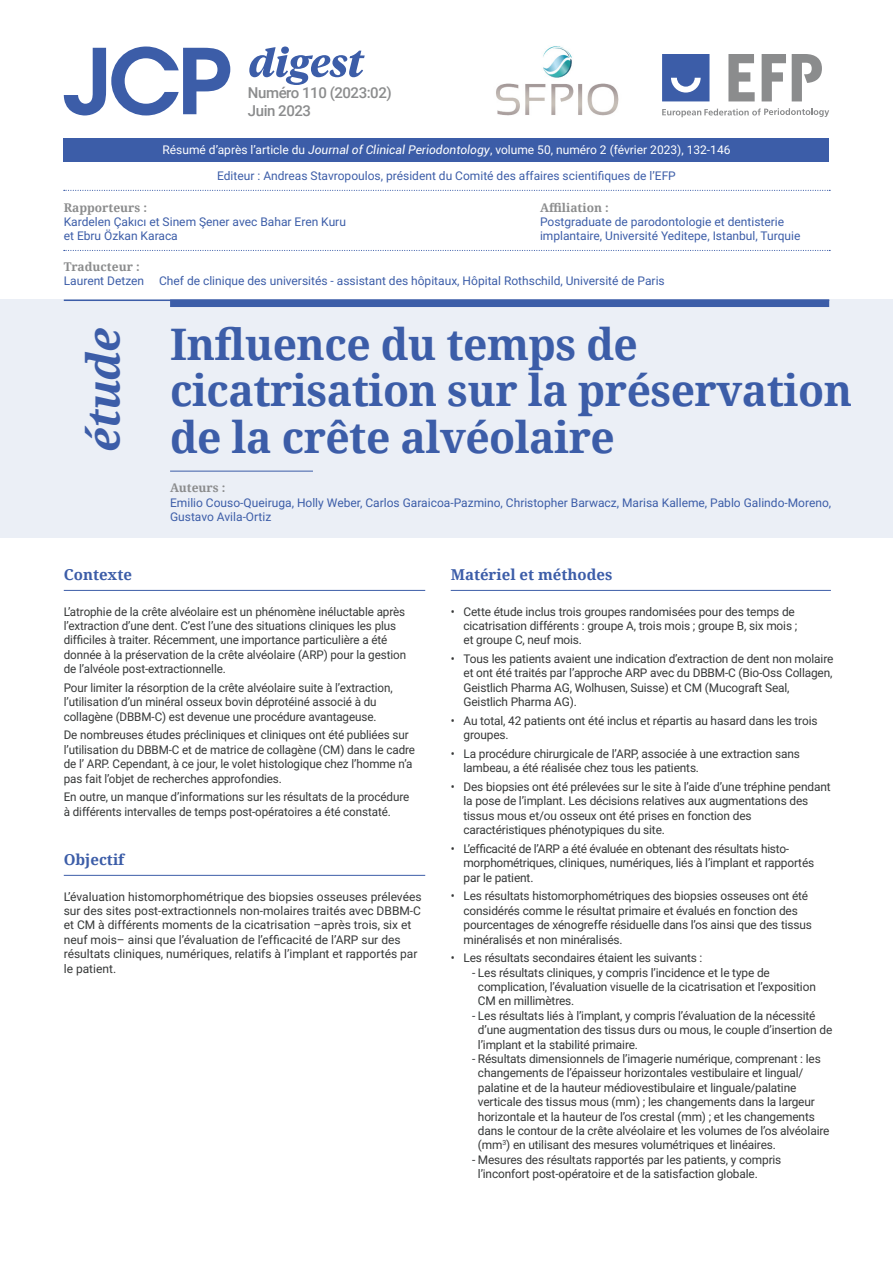
<style>
.page{position:relative;width:893px;height:1263px;background:#fff}
.page>*{position:absolute;margin:0;border:0;box-sizing:border-box;transform-origin:0 0}
.t1{font:italic 700 45px "Noto Serif";color:#3c5da8}
.t2{font:700 43.5px/46.5px "Noto Serif";letter-spacing:-.01em;color:#3c5da8}
.t3{font:700 15px "Noto Serif";color:#3c5da8}
.t4{font:500 15px/18px "Roboto";letter-spacing:-.03em;color:#8b8c8d}
.t5{font:12px/14.4px "Roboto";letter-spacing:-.01em;color:#363838}
.t6{font:12px/14.4px "Roboto";color:#3c5da8}
.t7{font:12px "Roboto";color:#fff}
.t8{font:700 12px "Noto Serif";color:#8b8c8d}
.s1{font-style:italic}
</style>
<div class="page">
<div style="left:64px;top:139px;width:765px;height:23px;background:#3c5da8"></div>
<svg style="left:64px;top:47px;width:166px;height:68px"></svg>
<svg style="left:249px;top:47px;width:116px;height:38px"></svg>
<div style="left:0;top:299px;width:893px;height:239px;background:#ebeff6"></div>
<hr style="left:64px;top:299px;width:765px;height:2px;background:#3c5da8">
<div style="left:170px;top:299px;width:659px;height:8px;background:#3c5da8"></div>
<hr style="left:170px;top:471px;width:143px;height:1px;background:#3c5da8">
<hr style="left:64px;top:590px;width:361px;height:1px;background:#3c5da8">
<hr style="left:64px;top:875px;width:361px;height:1px;background:#3c5da8">
<hr style="left:451px;top:590px;width:380px;height:1px;background:#3c5da8">
<svg style="left:64px;top:190px;width:766px;height:1px"></svg>
<svg style="left:662px;top:54px;width:47px;height:47px;background:#4f6db0"></svg>
<svg style="left:662px;top:108px;width:167px;height:9px"></svg>
<svg style="left:728px;top:54px;width:27px;height:47px"></svg>
<svg style="left:762px;top:54px;width:24px;height:47px"></svg>
<svg style="left:792px;top:54px;width:30px;height:47px"></svg>
<img style="left:496px;top:46px;width:123px;height:70px">
<svg style="left:64px;top:250px;width:766px;height:1px"></svg>
<p class="t4" style="left:248px;top:83px;width:145px">Numéro 110 (2023:02)<br>Juin 2023</p>
<p class="t7" style="left:163px;top:141px;width:569px">Résumé d’après l’article du <span class="s1">Journal of Clinical Periodontology</span>, volume 50, numéro 2 (février 2023), 132-146</p>
<p class="t6" style="left:217px;top:168px;width:460px">Editeur : Andreas Stavropoulos, président du Comité des affaires scientifiques de l’EFP</p>
<p class="t8" style="left:64px;top:199px;width:85px">Rapporteurs :</p>
<p class="t6" style="left:64px;top:214px;width:284px">Kardelen Çakıcı et Sinem Şener avec Bahar Eren Kuru et Ebru Özkan Karaca</p>
<p class="t8" style="left:540px;top:199px;width:70px">Affiliation :</p>
<p class="t6" style="left:540px;top:214px;width:262px">Postgraduate de parodontologie et dentisterie implantaire, Université Yeditepe, Istanbul, Turquie</p>
<p class="t8" style="left:64px;top:258px;width:77px">Traducteur :</p>
<p class="t6" style="left:64px;top:273px;width:602px">Laurent Detzen Chef de clinique des universités - assistant des hôpitaux, Hôpital Rothschild, Université de Paris</p>
<h1 class="t1" style="left:72px;top:451px;width:125px;rotate:-90deg">étude</h1>
<h2 class="t2" style="left:170px;top:320px;width:683px">Influence du temps de cicatrisation sur la préservation de la crête alvéolaire</h2>
<p class="t8" style="left:170px;top:479px;width:57px">Auteurs :</p>
<p class="t6" style="left:170px;top:495px;width:663px">Emilio Couso-Queiruga, Holly Weber, Carlos Garaicoa-Pazmino, Christopher Barwacz, Marisa Kalleme, Pablo Galindo-Moreno,<br>Gustavo Avila-Ortiz</p>
<p class="t3" style="left:64px;top:564px;width:70px">Contexte</p>
<p class="t5" style="left:64px;top:604px;width:344px">L’atrophie de la crête alvéolaire est un phénomène inéluctable après l’extraction d’une dent. C’est l’une des situations cliniques les plus difficiles à traiter. Récemment, une importance particulière a été donnée à la préservation de la crête alvéolaire (ARP) pour la gestion de l’alvéole post-extractionnelle.</p>
<p class="t5" style="left:64px;top:680px;width:330px">Pour limiter la résorption de la crête alvéolaire suite à l’extraction, l’utilisation d’un minéral osseux bovin déprotéiné associé à du collagène (DBBM-C) est devenue une procédure avantageuse.</p>
<p class="t5" style="left:64px;top:727px;width:353px">De nombreuses études précliniques et cliniques ont été publiées sur l’utilisation du DBBM-C et de matrice de collagène (CM) dans le cadre de l’ ARP. Cependant, à ce jour, le volet histologique chez l’homme n’a pas fait l’objet de recherches approfondies.</p>
<p class="t5" style="left:64px;top:789px;width:347px">En outre, un manque d’informations sur les résultats de la procédure à différents intervalles de temps post-opératoires a été constaté.</p>
<p class="t3" style="left:64px;top:849px;width:62px">Objectif</p>
<p class="t5" style="left:64px;top:889px;width:359px">L’évaluation histomorphométrique des biopsies osseuses prélevées sur des sites post-extractionnels non-molaires traités avec DBBM-C et CM à différents moments de la cicatrisation –après trois, six et neuf mois– ainsi que l’évaluation de l’efficacité de l’ARP sur des résultats cliniques, numériques, relatifs à l’implant et rapportés par le patient.</p>
<p class="t3" style="left:451px;top:564px;width:163px">Matériel et méthodes</p>
<p class="t5" style="left:463px;top:604px;width:335px;text-indent:-13px">• Cette étude inclus trois groupes randomisées pour des temps de cicatrisation différents : groupe A, trois mois ; groupe B, six mois ; et groupe C, neuf mois.</p>
<p class="t5" style="left:463px;top:651px;width:371px;text-indent:-13px">• Tous les patients avaient une indication d’extraction de dent non molaire et ont été traités par l’approche ARP avec du DBBM-C (Bio-Oss Collagen, Geistlich Pharma AG, Wolhusen, Suisse) et CM (Mucograft Seal, Geistlich Pharma AG).</p>
<p class="t5" style="left:463px;top:713px;width:356px;text-indent:-13px">• Au total, 42 patients ont été inclus et répartis au hasard dans les trois groupes.</p>
<p class="t5" style="left:463px;top:746px;width:338px;text-indent:-13px">• La procédure chirurgicale de l’ARP, associée à une extraction sans lambeau, a été réalisée chez tous les patients.</p>
<p class="t5" style="left:463px;top:779px;width:369px;text-indent:-13px">• Des biopsies ont été prélevées sur le site à l’aide d’une tréphine pendant la pose de l’implant. Les décisions relatives aux augmentations des tissus mous et/ou osseux ont été prises en fonction des caractéristiques phénotypiques du site.</p>
<p class="t5" style="left:463px;top:841px;width:352px;text-indent:-13px">• L’efficacité de l’ARP a été évaluée en obtenant des résultats histo&shy;morphométriques, cliniques, numériques, liés à l’implant et rapportés par le patient.</p>
<p class="t5" style="left:463px;top:888px;width:350px;text-indent:-13px">• Les résultats histomorphométriques des biopsies osseuses ont été considérés comme le résultat primaire et évalués en fonction des pourcentages de xénogreffe résiduelle dans l’os ainsi que des tissus minéralisés et non minéralisés.</p>
<p class="t5" style="left:451px;top:950px;width:253px">• Les résultats secondaires étaient les suivants :</p>
<p class="t5" style="left:478px;top:965px;width:339px;text-indent:-6px">- Les résultats cliniques, y compris l’incidence et le type de complication, l’évaluation visuelle de la cicatrisation et l’exposition<br>CM en millimètres.</p>
<p class="t5" style="left:478px;top:1008px;width:356px;text-indent:-6px">- Les résultats liés à l’implant, y compris l’évaluation de la nécessité d’une augmentation des tissus durs ou mous, le couple d’insertion de l’implant et la stabilité primaire.</p>
<p class="t5" style="left:478px;top:1051px;width:353px;text-indent:-6px">- Résultats dimensionnels de l’imagerie numérique, comprenant : les changements de l’épaisseur horizontales vestibulaire et lingual/ palatine et de la hauteur médiovestibulaire et linguale/palatine verticale des tissus mous (mm) ; les changements dans la largeur horizontale et la hauteur de l’os crestal (mm) ; et les changements dans le contour de la crête alvéolaire et les volumes de l’os alvéolaire (mm<sup>3</sup>) en utilisant des mesures volumétriques et linéaires.</p>
<p class="t5" style="left:478px;top:1152px;width:305px;text-indent:-6px">- Mesures des résultats rapportés par les patients, y compris l’inconfort post-opératoire et de la satisfaction globale.</p>
</div>
